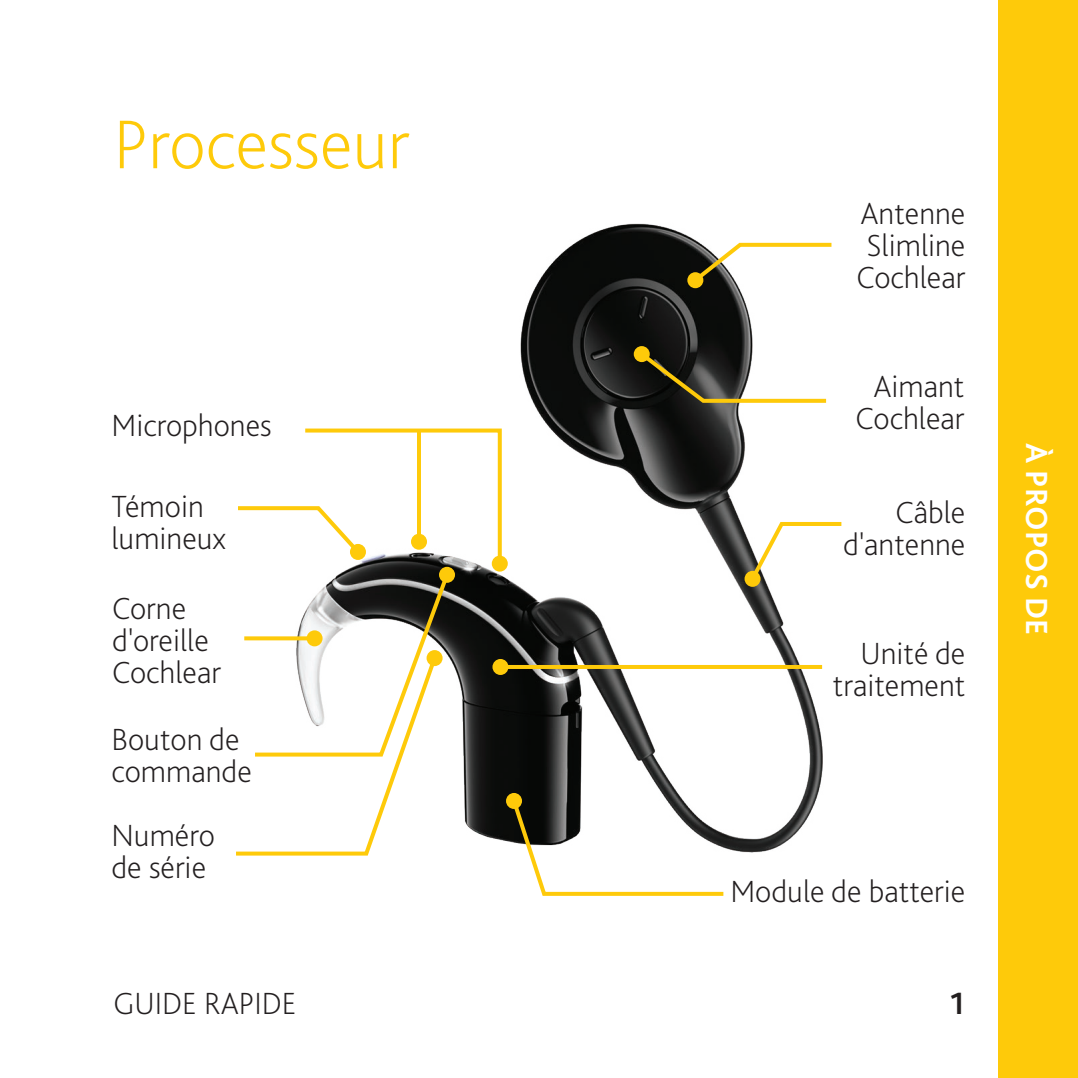
<style>
.page{position:relative;width:1078px;height:1078px;background:#fff}
.page>*{position:absolute;margin:0;border:0;box-sizing:border-box;transform-origin:0 0}
.Heading_2{font:200 72px "Bliss Pro";color:#feca0a}
.Captions_Notes_-_rig{font:200 32px/32px "Bliss Pro";color:#231f20;text-align:center}
.Captions_Notes{font:200 32px/32px "Bliss Pro";color:#231f20}
.Side_tabs{font:700 32px "Bliss Pro";color:#fff}
._8pt_Caps_-_Bold{font:700 32px "Bliss Pro";color:#231f20}
</style>
<div class="page">
<div style="left:998px;top:0;width:79px;height:1077px;background:#feca0a"></div>
<img style="left:503px;top:223px;width:320px;height:630px">
<svg style="left:508px;top:664px;width:313px;height:4px"></svg>
<div style="left:492px;top:658px;width:16px;height:16px;background:#feca0a;border-radius:50%"></div>
<div style="left:491px;top:555px;width:16px;height:16px;background:#feca0a;border-radius:50%"></div>
<svg style="left:689px;top:241px;width:143px;height:45px"></svg>
<div style="left:687px;top:272px;width:16px;height:16px;background:#feca0a;border-radius:50%"></div>
<svg style="left:747px;top:520px;width:95px;height:64px"></svg>
<div style="left:744px;top:570px;width:16px;height:16px;background:#feca0a;border-radius:50%"></div>
<svg style="left:509px;top:795px;width:218px;height:101px"></svg>
<div style="left:506px;top:792px;width:16px;height:16px;background:#feca0a;border-radius:50%"></div>
<svg style="left:236px;top:428px;width:267px;height:428px"></svg>
<div style="left:426px;top:650px;width:16px;height:16px;background:#feca0a;border-radius:50%"></div>
<svg style="left:636px;top:348px;width:191px;height:57px"></svg>
<div style="left:633px;top:346px;width:16px;height:16px;background:#feca0a;border-radius:50%"></div>
<p class="Heading_2" style="left:113px;top:99px;width:297px">Processeur</p>
<p class="Captions_Notes" style="left:111px;top:409px;width:162px">Microphones</p>
<p class="Captions_Notes_-_rig" style="left:856px;top:196px;width:110px">Antenne<br>Slimline<br>Cochlear</p>
<p class="Captions_Notes_-_rig" style="left:855px;top:369px;width:110px">Aimant<br>Cochlear</p>
<p class="Captions_Notes" style="left:111px;top:490px;width:116px">Témoin lumineux</p>
<p class="Captions_Notes_-_rig" style="left:843px;top:495px;width:124px;text-align:right">Câble d'antenne</p>
<p class="Captions_Notes" style="left:112px;top:591px;width:110px">Corne d'oreille<br>Cochlear</p>
<p class="Captions_Notes" style="left:111px;top:722px;width:142px">Bouton de commande</p>
<p class="Captions_Notes" style="left:111px;top:818px;width:105px">Numéro de série</p>
<p class="Captions_Notes_-_rig" style="left:832px;top:636px;width:134px;text-align:right">Unité de traitement</p>
<p class="Captions_Notes_-_rig" style="left:730px;top:874px;width:236px">Module de batterie</p>
<p class="Captions_Notes_-_rig" style="left:113px;top:986px;width:184px">GUIDE RAPIDE</p>
<p class="_8pt_Caps_-_Bold" style="left:950px;top:983px;width:16px">1</p>
<p class="Side_tabs" style="left:1056px;top:443px;width:193px;rotate:90deg">À PROPOS DE</p>
</div>
